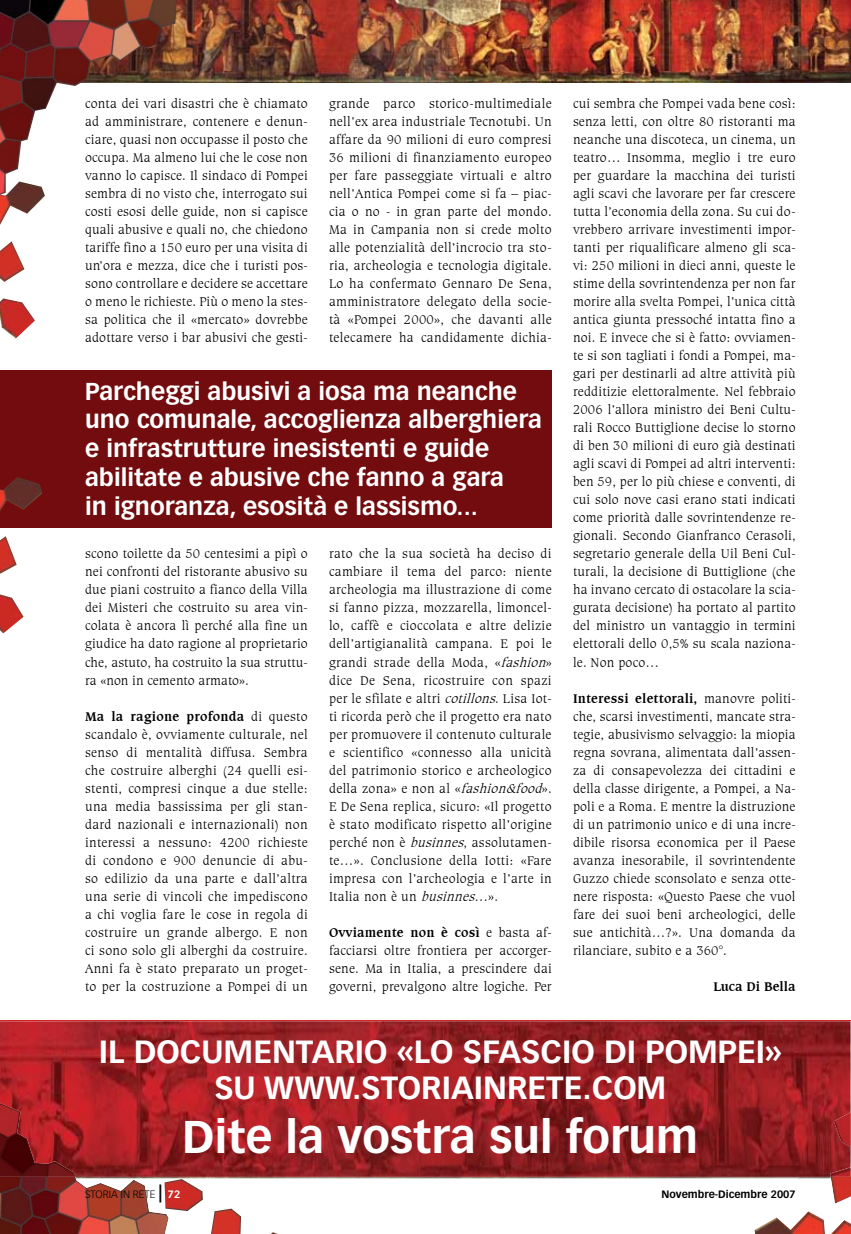
<style>
.page{position:relative;width:851px;height:1234px;background:#fff}
.page>*{position:absolute;margin:0;border:0;box-sizing:border-box;transform-origin:0 0}
.t1{font:700 45px "Vectora LT Std";color:#fff}
.t2{font:700 31.5px/36px "Vectora LT Std";color:#fff;text-align:center}
.t3{font:700 24px/28.8px "Vectora LT Std";color:#fff}
.t4{font:300 13.5px/18px "Caxton BT";letter-spacing:.01em;color:#000;text-align:justify}
.t5{font:700 13.5px "Caxton BT";color:#000}
.t6{font:700 10.5px "Vectora LT Std";color:#000}
.t7{font:300 10.5px "Vectora LT Std";color:#000}
.s1{font-weight:700}
.s2{font-style:italic}
.s3{font-weight:700;font-size:18px}
.s4{font-weight:700;color:#fff}
</style>
<div class="page">
<img style="left:223px;top:0;width:627px;height:82px">
<div style="left:0;top:371px;width:551px;height:156px;background:#720c0e"></div>
<img style="left:0;top:1176px;width:169px;height:57px">
<img style="left:0;top:0;width:223px;height:119px">
<img style="left:164px;top:1178px;width:162px;height:55px">
<img style="left:798px;top:1176px;width:52px;height:57px">
<img style="left:0;top:119px;width:45px;height:219px">
<img style="left:754px;top:1191px;width:77px;height:42px">
<img style="left:0;top:477px;width:159px;height:156px">
<img style="left:0;top:1020px;width:850px;height:156px">
<img style="left:0;top:1102px;width:75px;height:74px">
<img style="left:829px;top:1112px;width:21px;height:64px">
<p class="t4" style="left:85px;top:94px;width:224px">conta dei vari disastri che è chiamato ad amministrare, contenere e denun&shy;ciare, quasi non occupasse il posto che occupa. Ma almeno lui che le cose non vanno lo capisce. Il sindaco di Pompei sembra di no visto che, interrogato sui costi esosi delle guide, non si capisce quali abusive e quali no, che chiedono tariffe fino a 150 euro per una visita di un’ora e mezza, dice che i turisti pos&shy;sono controllare e decidere se accettare o meno le richieste. Più o meno la stes&shy;sa politica che il «mercato» dovrebbe adottare verso i bar abusivi che gesti-</p>
<p class="t4" style="left:329px;top:94px;width:224px">grande parco storico-multimediale nell’ex area industriale Tecnotubi. Un affare da 90 milioni di euro compresi 36 milioni di finanziamento europeo per fare passeggiate virtuali e altro nell’Antica Pompei come si fa – piac&shy;cia o no - in gran parte del mondo.<br>Ma in Campania non si crede molto alle potenzialità dell’incrocio tra sto&shy;ria, archeologia e tecnologia digitale.<br>Lo ha confermato Gennaro De Sena, amministratore delegato della socie&shy;tà «Pompei 2000», che davanti alle telecamere ha candidamente dichia-</p>
<h3 class="t3" style="left:85px;top:376px;width:458px">Parcheggi abusivi a iosa ma neanche uno comunale, accoglienza alberghiera e infrastrutture inesistenti e guide abilitate e abusive che fanno a gara<br>in ignoranza, esosità e lassismo...</h3>
<p class="t4" style="left:85px;top:544px;width:224px">scono toilette da 50 centesimi a pipì o nei confronti del ristorante abusivo su due piani costruito a fianco della Villa dei Misteri che costruito su area vin&shy;colata è ancora lì perché alla fine un giudice ha dato ragione al proprietario che, astuto, ha costruito la sua struttu&shy;ra «non in cemento armato».</p>
<p class="t4" style="left:85px;top:706px;width:224px"><span class="s1">Ma la ragione profonda</span> di questo scandalo è, ovviamente culturale, nel senso di mentalità diffusa. Sembra che costruire alberghi (24 quelli esi&shy;stenti, compresi cinque a due stelle: una media bassissima per gli stan&shy;dard nazionali e internazionali) non interessi a nessuno: 4200 richieste di condono e 900 denuncie di abu&shy;so edilizio da una parte e dall’altra una serie di vincoli che impediscono a chi voglia fare le cose in regola di costruire un grande albergo. E non ci sono solo gli alberghi da costruire.<br>Anni fa è stato preparato un proget&shy;to per la costruzione a Pompei di un</p>
<p class="t4" style="left:329px;top:544px;width:224px">rato che la sua società ha deciso di cambiare il tema del parco: niente archeologia ma illustrazione di come si fanno pizza, mozzarella, limoncel&shy;lo, caffè e cioccolata e altre delizie dell’artigianalità campana. E poi le grandi strade della Moda, «<span class="s2">fashion</span>» dice De Sena, ricostruire con spazi per le sfilate e altri <span class="s2">cotillons</span>. Lisa Iot&shy;ti ricorda però che il progetto era nato per promuovere il contenuto culturale e scientifico «connesso alla unicità del patrimonio storico e archeologico della zona» e non al «<span class="s2">fashion&amp;food</span>».<br>E De Sena replica, sicuro: «Il progetto è stato modificato rispetto all’origine perché non è <span class="s2">businnes</span>, assolutamen&shy;te…». Conclusione della Iotti: «Fare impresa con l’archeologia e l’arte in Italia non è un <span class="s2">businnes</span>…».</p>
<p class="t4" style="left:329px;top:922px;width:224px"><span class="s1">Ovviamente non è così</span> e basta af&shy;facciarsi oltre frontiera per accorger&shy;sene. Ma in Italia, a prescindere dai governi, prevalgono altre logiche. Per</p>
<p class="t4" style="left:573px;top:94px;width:224px">cui sembra che Pompei vada bene così: senza letti, con oltre 80 ristoranti ma neanche una discoteca, un cinema, un teatro… Insomma, meglio i tre euro per guardare la macchina dei turisti agli scavi che lavorare per far crescere tutta l’economia della zona. Su cui do&shy;vrebbero arrivare investimenti impor&shy;tanti per riqualificare almeno gli sca&shy;vi: 250 milioni in dieci anni, queste le stime della sovrintendenza per non far morire alla svelta Pompei, l’unica città antica giunta pressoché intatta fino a noi. E invece che si è fatto: ovviamen&shy;te si son tagliati i fondi a Pompei, ma&shy;gari per destinarli ad altre attività più redditizie elettoralmente. Nel febbraio 2006 l’allora ministro dei Beni Cultu&shy;rali Rocco Buttiglione decise lo storno di ben 30 milioni di euro già destinati agli scavi di Pompei ad altri interventi: ben 59, per lo più chiese e conventi, di cui solo nove casi erano stati indicati come priorità dalle sovrintendenze re&shy;gionali. Secondo Gianfranco Cerasoli, segretario generale della Uil Beni Cul&shy;turali, la decisione di Buttiglione (che ha invano cercato di ostacolare la scia&shy;gurata decisione) ha portato al partito del ministro un vantaggio in termini elettorali dello 0,5% su scala naziona&shy;le. Non poco…</p>
<p class="t4" style="left:573px;top:688px;width:224px"><span class="s1">Interessi elettorali,</span> manovre politi&shy;che, scarsi investimenti, mancate stra&shy;tegie, abusivismo selvaggio: la miopia regna sovrana, alimentata dall’assen&shy;za di consapevolezza dei cittadini e della classe dirigente, a Pompei, a Na&shy;poli e a Roma. E mentre la distruzione di un patrimonio unico e di una incre&shy;dibile risorsa economica per il Paese avanza inesorabile, il sovrintendente Guzzo chiede sconsolato e senza otte&shy;nere risposta: «Questo Paese che vuol fare dei suoi beni archeologici, delle sue antichità…?». Una domanda da rilanciare, subito e a 360°.</p>
<p class="t5" style="left:713px;top:977px;width:84px">Luca Di Bella</p>
<h2 class="t2" style="left:99px;top:1033px;width:684px">IL DOCUMENTARIO «LO SFASCIO DI POMPEI»<br>SU WWW.STORIAINRETE.COM</h2>
<h1 class="t1" style="left:182px;top:1109px;width:517px">Dite la vostra sul forum</h1>
<p class="t7" style="left:85px;top:1187px;width:97px">STORIA IN RETE <span class="s3">|</span> <span class="s4">72</span></p>
<p class="t6" style="left:661px;top:1187px;width:136px">Novembre-Dicembre 2007</p>
</div>
